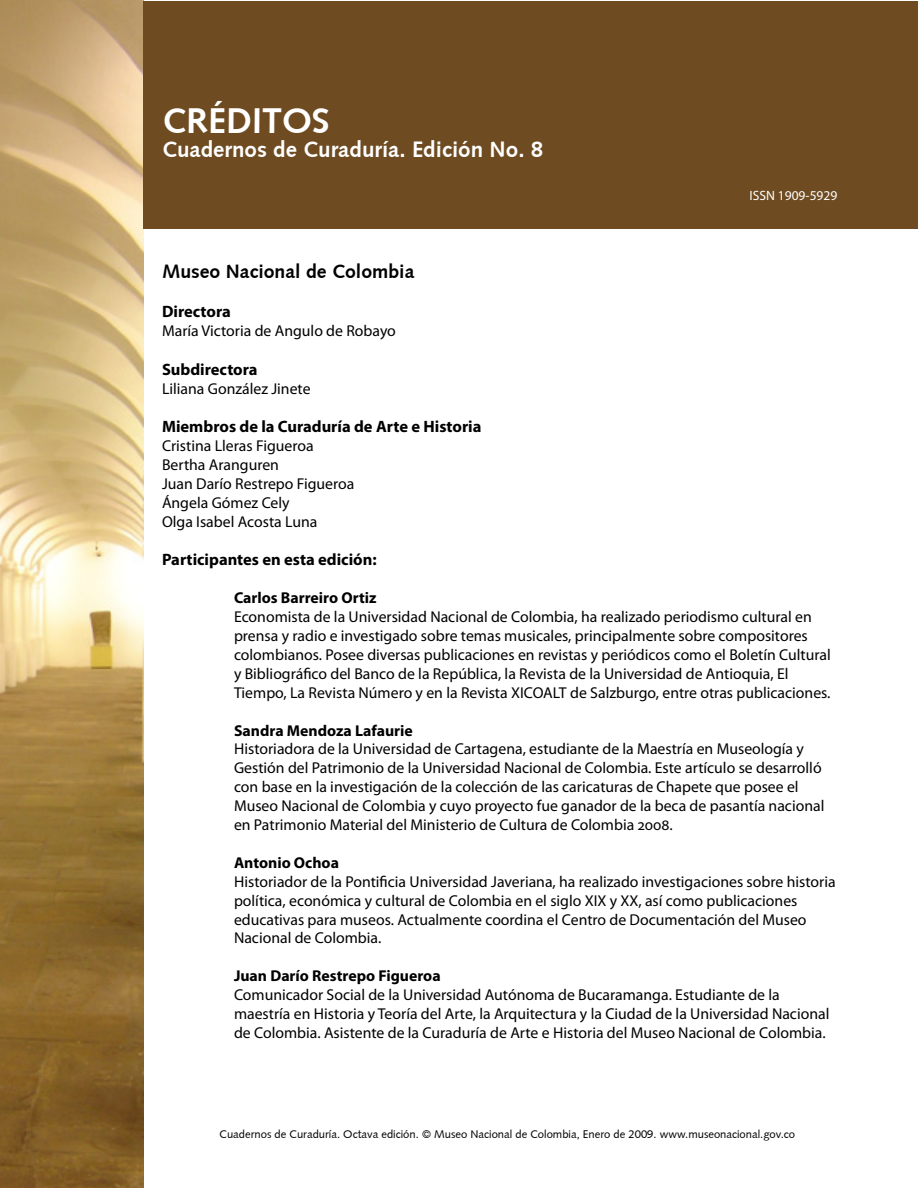
<style>
.page{position:relative;width:918px;height:1188px;background:#fff}
.page>*{position:absolute;margin:0;border:0;box-sizing:border-box;transform-origin:0 0}
.t1{font:700 36px "Syntax";color:#fff}
.t2{font:700 22.5px "Syntax";color:#fff}
.t3{font:700 19.5px "Syntax";color:#000}
.t4{font:700 16.5px "Myriad Pro";color:#000}
.t5{font:15.75px/18.9px "Myriad Pro";color:#000}
.t6{font:700 15.75px "Myriad Pro";color:#000}
.t7{font:13.5px "Myriad Pro";color:#fff}
.t8{font:11.25px "Syntax";color:#000}
</style>
<div class="page">
<img style="left:0;top:0;width:143px;height:1188px">
<div style="left:143px;top:2px;width:775px;height:227px;background:#6e4b21"></div>
<h1 class="t1" style="left:162px;top:100px;width:169px">CRÉDITOS</h1>
<h2 class="t2" style="left:162px;top:136px;width:383px">Cuadernos de Curaduría. Edición No. 8</h2>
<p class="t7" style="left:750px;top:187px;width:89px">ISSN 1909-5929</p>
<p class="t3" style="left:162px;top:260px;width:254px">Museo Nacional de Colombia</p>
<p class="t4" style="left:162px;top:301px;width:70px">Directora</p>
<p class="t5" style="left:162px;top:321px;width:235px">María Victoria de Angulo de Robayo</p>
<p class="t4" style="left:162px;top:358px;width:97px">Subdirectora</p>
<p class="t5" style="left:162px;top:379px;width:150px">Liliana González Jinete</p>
<p class="t4" style="left:162px;top:416px;width:321px">Miembros de la Curaduría de Arte e Historia</p>
<p class="t5" style="left:162px;top:436px;width:194px">Cristina Lleras Figueroa<br>Bertha Aranguren<br>Juan Darío Restrepo Figueroa<br>Ángela Gómez Cely<br>Olga Isabel Acosta Luna</p>
<p class="t4" style="left:162px;top:549px;width:216px">Participantes en esta edición:</p>
<p class="t6" style="left:234px;top:588px;width:144px">Carlos Barreiro Ortiz</p>
<p class="t5" style="left:234px;top:607px;width:598px">Economista de la Universidad Nacional de Colombia, ha realizado periodismo cultural en prensa y radio e investigado sobre temas musicales, principalmente sobre compositores colombianos. Posee diversas publicaciones en revistas y periódicos como el Boletín Cultural y Bibliográfico del Banco de la República, la Revista de la Universidad de Antioquia, El Tiempo, La Revista Número y en la Revista XICOALT de Salzburgo, entre otras publicaciones.</p>
<p class="t6" style="left:234px;top:720px;width:180px">Sandra Mendoza Lafaurie</p>
<p class="t5" style="left:234px;top:739px;width:592px">Historiadora de la Universidad de Cartagena, estudiante de la Maestría en Museología y Gestión del Patrimonio de la Universidad Nacional de Colombia. Este artículo se desarrolló con base en la investigación de la colección de las caricaturas de Chapete que posee el Museo Nacional de Colombia y cuyo proyecto fue ganador de la beca de pasantía nacional en Patrimonio Material del Ministerio de Cultura de Colombia 2008.</p>
<p class="t6" style="left:234px;top:852px;width:107px">Antonio Ochoa</p>
<p class="t5" style="left:234px;top:872px;width:603px">Historiador de la Pontificia Universidad Javeriana, ha realizado investigaciones sobre historia política, económica y cultural de Colombia en el siglo XIX y XX, así como publicaciones educativas para museos. Actualmente coordina el Centro de Documentación del Museo Nacional de Colombia.</p>
<p class="t6" style="left:234px;top:966px;width:208px">Juan Darío Restrepo Figueroa</p>
<p class="t5" style="left:234px;top:985px;width:597px">Comunicador Social de la Universidad Autónoma de Bucaramanga. Estudiante de la maestría en Historia y Teoría del Arte, la Arquitectura y la Ciudad de la Universidad Nacional de Colombia. Asistente de la Curaduría de Arte e Historia del Museo Nacional de Colombia.</p>
<p class="t8" style="left:220px;top:1128px;width:577px">Cuadernos de Curaduría. Octava edición. © Museo Nacional de Colombia, Enero de 2009. www.museonacional.gov.co</p>
</div>
